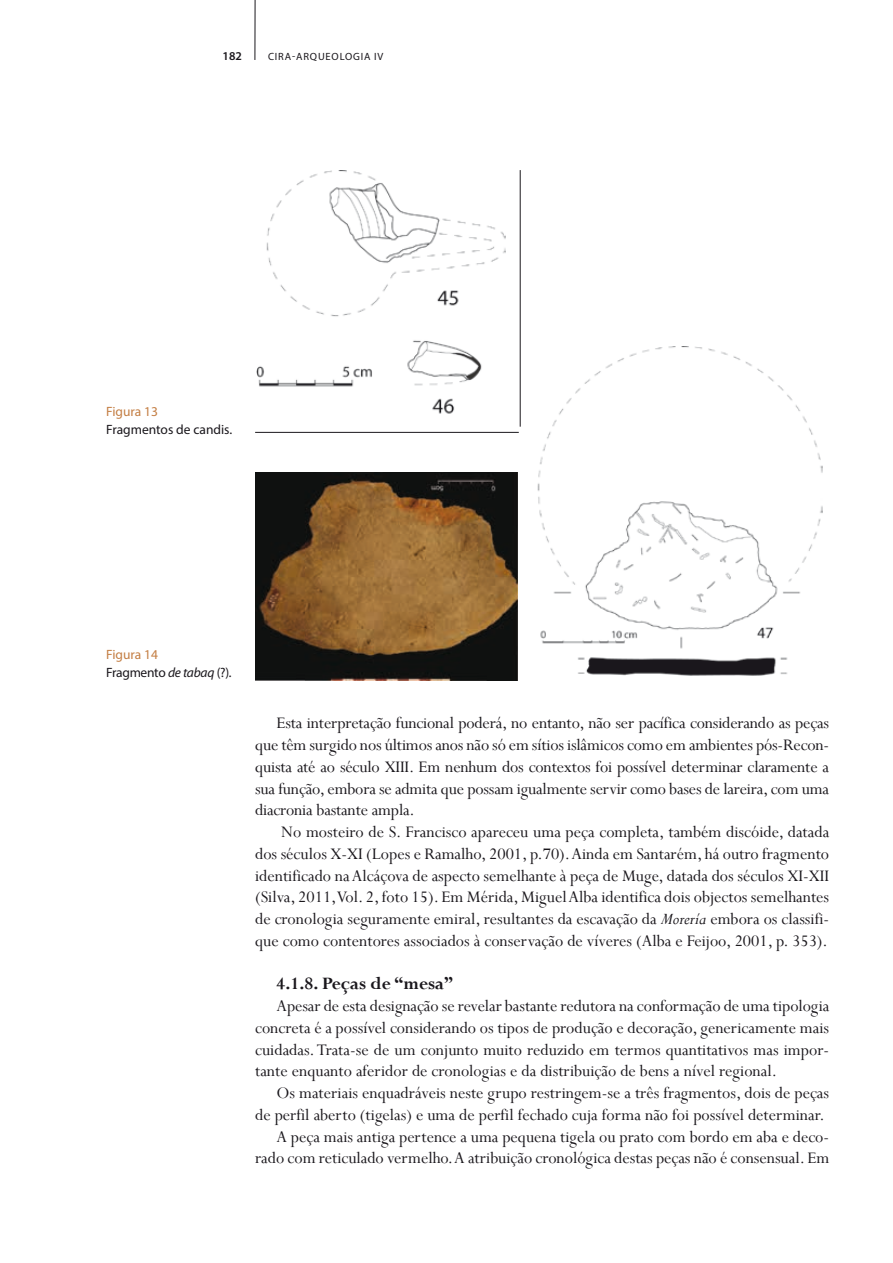
<style>
.page{position:relative;width:893px;height:1263px;background:#fff}
.page>*{position:absolute;margin:0;border:0;box-sizing:border-box;transform-origin:0 0}
.t1{font:700 19.5px "Perpetua";color:#1a171c}
.t2{font:18px "Perpetua";color:#1a171c}
.t3{font:13.5px/18px "Myriad Pro";letter-spacing:-.02em;color:#1a171c}
.t4{font:13.5px/18px "Myriad Pro";color:#1a171c}
.t5{font:600 12px "Myriad Pro";color:#1a171c}
.t6{font:10.5px "Myriad Pro";letter-spacing:.08em;color:#1a171c}
.s1{color:#c37d42}
.s2{font-style:italic}
</style>
<div class="page">
<hr style="left:255px;top:0;width:1px;height:60px;background:#1a171c">
<img style="left:256px;top:170px;width:249px;height:244px">
<img style="left:255px;top:473px;width:263px;height:208px">
<img style="left:537px;top:347px;width:286px;height:329px">
<hr style="left:520px;top:170px;width:1px;height:257px;background:#1a171c">
<hr style="left:255px;top:432px;width:264px;height:1px;background:#1a171c">
<p class="t5" style="left:223px;top:48px;width:21px">182</p>
<p class="t6" style="left:268px;top:50px;width:117px">CIRA-ARQUEOLOGIA IV</p>
<p class="t4" style="left:106px;top:402px;width:128px"><span class="s1">Figura 13<br></span>Fragmentos de candis.</p>
<p class="t3" style="left:106px;top:645px;width:127px"><span class="s1">Figura 14<br></span>Fragmento <span class="s2">de tabaq</span> (?)<span class="s2">.</span></p>
<p class="t2" style="left:276px;top:712px;width:554px">Esta interpretação funcional poderá, no entanto, não ser pacífica considerando as peças</p>
<p class="t2" style="left:255px;top:733px;width:576px">que têm surgido nos últimos anos não só em sítios islâmicos como em ambientes pós-Recon-</p>
<p class="t2" style="left:255px;top:755px;width:575px">quista até ao século XIII. Em nenhum dos contextos foi possível determinar claramente a</p>
<p class="t2" style="left:255px;top:777px;width:575px">sua função, embora se admita que possam igualmente servir como bases de lareira, com uma</p>
<p class="t2" style="left:255px;top:799px;width:161px">diacronia bastante ampla.</p>
<p class="t2" style="left:281px;top:820px;width:550px">No mosteiro de S. Francisco apareceu uma peça completa, também discóide, datada</p>
<p class="t2" style="left:255px;top:842px;width:575px">dos séculos X-XI (Lopes e Ramalho, 2001, p.70). Ainda em Santarém, há outro fragmento</p>
<p class="t2" style="left:255px;top:864px;width:576px">identificado na Alcáçova de aspecto semelhante à peça de Muge, datada dos séculos XI-XII</p>
<p class="t2" style="left:255px;top:886px;width:576px">(Silva, 2011, Vol. 2, foto 15). Em Mérida, Miguel Alba identifica dois objectos semelhantes</p>
<p class="t2" style="left:255px;top:907px;width:575px">de cronologia seguramente emiral, resultantes da escavação da <span class="s2">Morería</span> embora os classifi-</p>
<p class="t2" style="left:255px;top:929px;width:574px">que como contentores associados à conservação de víveres (Alba e Feijoo, 2001, p. 353).</p>
<p class="t1" style="left:276px;top:971px;width:178px">4.1.8. Peças de “mesa”</p>
<p class="t2" style="left:276px;top:994px;width:554px">Apesar de esta designação se revelar bastante redutora na conformação de uma tipologia</p>
<p class="t2" style="left:255px;top:1016px;width:575px">concreta é a possível considerando os tipos de produção e decoração, genericamente mais</p>
<p class="t2" style="left:255px;top:1038px;width:576px">cuidadas. Trata-se de um conjunto muito reduzido em termos quantitativos mas impor-</p>
<p class="t2" style="left:255px;top:1060px;width:523px">tante enquanto aferidor de cronologias e da distribuição de bens a nível regional.</p>
<p class="t2" style="left:276px;top:1081px;width:554px">Os materiais enquadráveis neste grupo restringem-se a três fragmentos, dois de peças</p>
<p class="t2" style="left:255px;top:1103px;width:571px">de perfil aberto (tigelas) e uma de perfil fechado cuja forma não foi possível determinar.</p>
<p class="t2" style="left:276px;top:1125px;width:554px">A peça mais antiga pertence a uma pequena tigela ou prato com bordo em aba e deco-</p>
<p class="t2" style="left:255px;top:1147px;width:576px">rado com reticulado vermelho. A atribuição cronológica destas peças não é consensual. Em</p>
</div>
